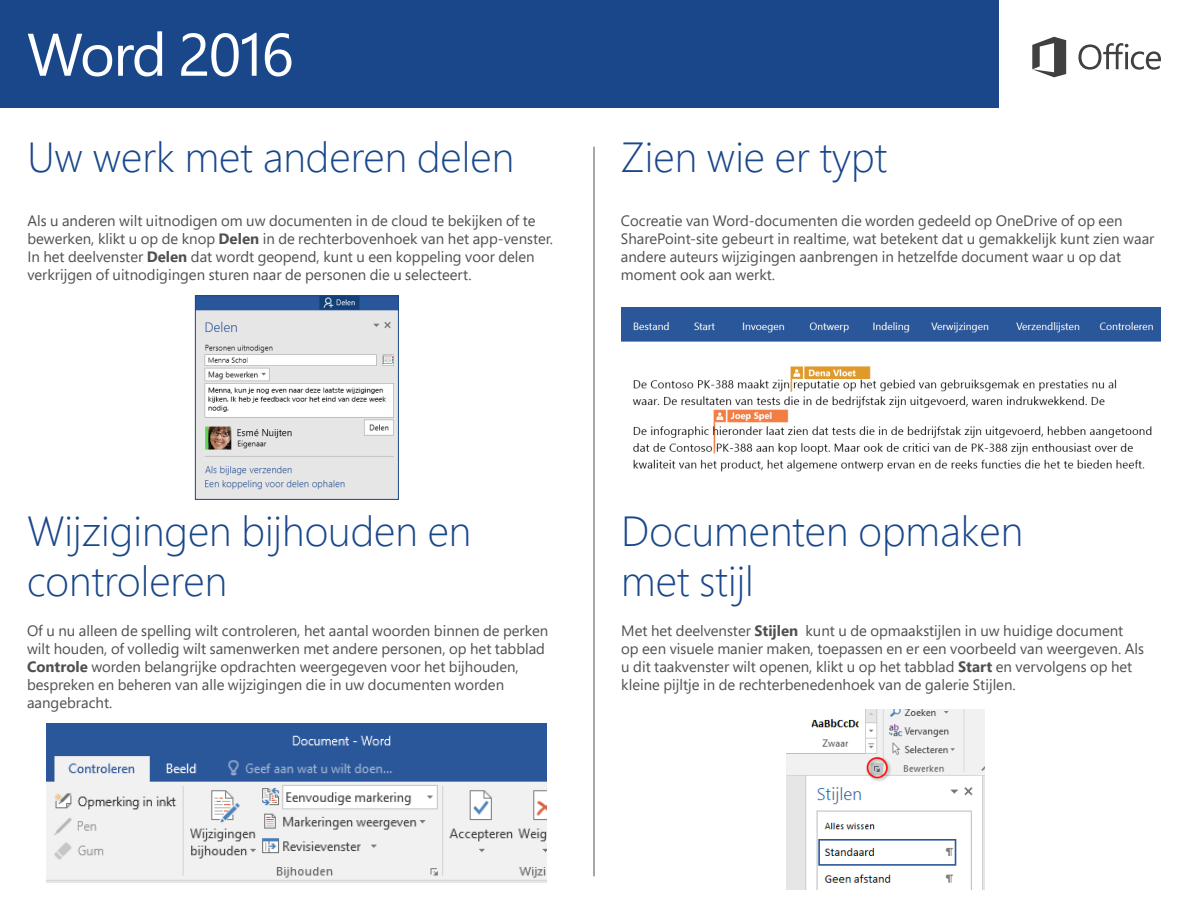
<style>
.page{position:relative;width:1188px;height:918px;background:#fff}
.page>*{position:absolute;margin:0;border:0;box-sizing:border-box;transform-origin:0 0}
.t1{font:60px "Segoe Pro";letter-spacing:-.025em;color:#fff}
.t2{font:300 42px/50.4px "Segoe Pro";color:#19478a}
.t3{font:15px/18px "Segoe Pro";color:#505050}
.s1{font-weight:700}
</style>
<div class="page">
<div style="left:0;top:0;width:999px;height:108px;background:#19478a"></div>
<svg style="left:1078px;top:43px;width:83px;height:27px"></svg>
<svg style="left:1032px;top:37px;width:34px;height:40px"></svg>
<hr style="left:594px;top:147px;width:1px;height:729px;background:#505050">
<img style="left:786px;top:710px;width:198px;height:180px">
<img style="left:197px;top:298px;width:200px;height:200px">
<div style="left:195px;top:296px;width:204px;height:204px;border:1px solid #19478a"></div>
<img style="left:621px;top:307px;width:540px;height:165px">
<img style="left:47px;top:724px;width:499px;height:158px">
<h1 class="t1" style="left:27px;top:13px;width:268px">Word 2016</h1>
<p class="t2" style="left:27px;top:131px;width:488px">Uw werk met anderen delen</p>
<p class="t3" style="left:27px;top:212px;width:527px">Als u anderen wilt uitnodigen om uw documenten in de cloud te bekijken of te bewerken, klikt u op de knop <span class="s1">Delen</span> in de rechterbovenhoek van het app-venster.<br>In het deelvenster <span class="s1">Delen</span> dat wordt geopend, kunt u een koppeling voor delen verkrijgen of uitnodigingen sturen naar de personen die u selecteert.</p>
<p class="t2" style="left:621px;top:131px;width:268px">Zien wie er typt</p>
<p class="t3" style="left:621px;top:212px;width:535px">Cocreatie van Word-documenten die worden gedeeld op OneDrive of op een SharePoint-site gebeurt in realtime, wat betekent dat u gemakkelijk kunt zien waar andere auteurs wijzigingen aanbrengen in hetzelfde document waar u op dat moment ook aan werkt.</p>
<p class="t2" style="left:27px;top:505px;width:446px">Wijzigingen bijhouden en controleren</p>
<p class="t3" style="left:27px;top:621px;width:523px">Of u nu alleen de spelling wilt controleren, het aantal woorden binnen de perken wilt houden, of volledig wilt samenwerken met andere personen, op het tabblad <span class="s1">Controle</span> worden belangrijke opdrachten weergegeven voor het bijhouden, bespreken en beheren van alle wijzigingen die in uw documenten worden aangebracht.</p>
<p class="t2" style="left:621px;top:505px;width:403px">Documenten opmaken met stijl</p>
<p class="t3" style="left:621px;top:621px;width:524px">Met het deelvenster <span class="s1">Stijlen</span> kunt u de opmaakstijlen in uw huidige document op een visuele manier maken, toepassen en er een voorbeeld van weergeven. Als u dit taakvenster wilt openen, klikt u op het tabblad <span class="s1">Start</span> en vervolgens op het kleine pijltje in de rechterbenedenhoek van de galerie Stijlen.</p>
</div>
